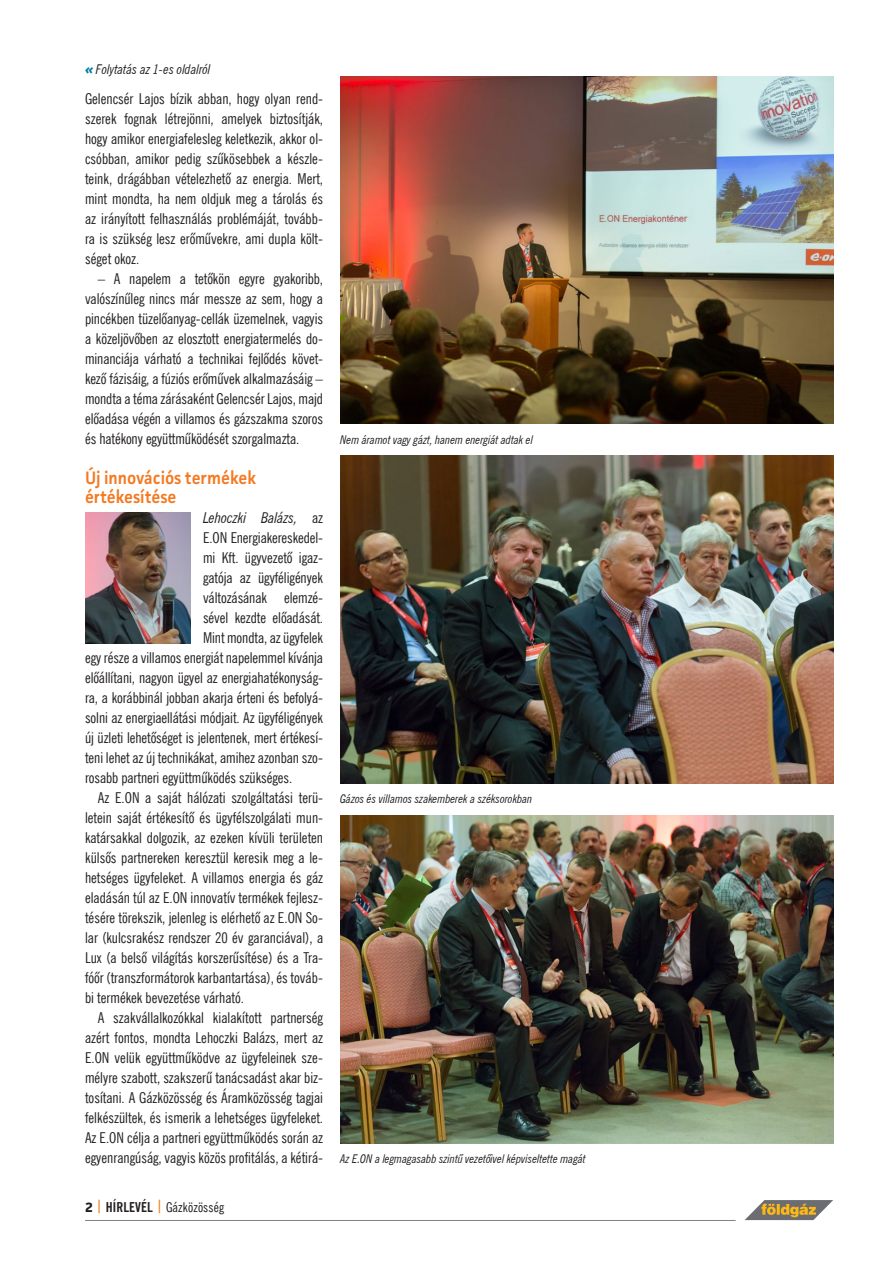
<style>
.page{position:relative;width:893px;height:1263px;background:#fff}
.page>*{position:absolute;margin:0;border:0;box-sizing:border-box;transform-origin:0 0}
.cim_-_koz{font:600 18px/20px "Facit";color:#f47921;scale:.92 1}
.szoveg{font:15px/20px "News Gothic Condensed";color:#231f20;text-align:justify}
.szoveg_-_tompa{font:15px/20px "News Gothic Condensed";letter-spacing:-.005em;color:#231f20;text-align:justify}
.szoveg_-_tompa-2{font:italic condensed 15px "News Gothic";letter-spacing:-.005em;color:#231f20}
.kepala{font:italic condensed 13.5px "News Gothic";color:#231f20}
.t1{font:13.5px "News Gothic Condensed";letter-spacing:.01em;color:#231f20}
.kepala-2{font:italic condensed 12px "News Gothic";color:#231f20}
.s1{font-family:"Facit";font-weight:700;font-stretch:normal;color:#007ea4}
.s2{font-family:"News Gothic Condensed";font-style:normal;font-stretch:normal}
.s3{font-family:"Facit";font-weight:700}
.s4{font-family:"News Gothic";font-weight:700;font-stretch:condensed;color:#f58220}
.s5{font-family:"News Gothic";font-weight:700;font-stretch:condensed}
</style>
<div class="page">
<hr style="left:85px;top:1220px;width:651px;height:1px;background:#808285">
<svg style="left:745px;top:1200px;width:88px;height:20px"></svg>
<img style="left:85px;top:512px;width:105px;height:131px">
<img style="left:340px;top:76px;width:493px;height:347px">
<img style="left:340px;top:456px;width:493px;height:327px">
<img style="left:340px;top:816px;width:493px;height:327px">
<p class="kepala" style="left:85px;top:61px;width:127px"><span class="s1">«</span> Folytatás az 1-es oldalról</p>
<p class="szoveg_-_tompa" style="left:85px;top:88px;width:240px">Gelencsér Lajos bízik abban, hogy olyan rend&shy;szerek fognak létrejönni, amelyek biztosítják, hogy amikor energiafelesleg keletkezik, akkor ol&shy;csóbban, amikor pedig szûkösebbek a készle&shy;teink, drágábban vételezhetô az energia. Mert, mint mondta, ha nem oldjuk meg a tárolás és az irányított felhasználás problémáját, tovább&shy;ra is szükség lesz erômûvekre, ami dupla költ&shy;séget okoz.</p>
<p class="szoveg" style="left:85px;top:268px;width:240px;text-indent:13px">– A napelem a tetôkön egyre gyakoribb, valószínûleg nincs már messze az sem, hogy a pincékben tüzelôanyag-cellák üzemelnek, vagyis a közeljövôben az elosztott energiatermelés do&shy;minanciája várható a technikai fejlôdés követ&shy;kezô fázisáig, a fúziós erômûvek alkalmazásáig – mondta a téma zárásaként Gelencsér Lajos, majd elôadása végén a villamos és gázszakma szoros és hatékony együttmûködését szorgalmazta.</p>
<p class="cim_-_koz" style="left:85px;top:467px;width:188px">Új innovációs termékek értékesítése</p>
<p class="szoveg_-_tompa-2" style="left:203px;top:509px;width:122px">Lehoczki Balázs, <span class="s2">az</span></p>
<p class="szoveg_-_tompa" style="left:203px;top:528px;width:122px">E.ON Energiakereskedel-</p>
<p class="szoveg_-_tompa" style="left:203px;top:548px;width:122px">mi Kft. ügyvezetô igaz-</p>
<p class="szoveg_-_tompa" style="left:203px;top:568px;width:122px">gatója az ügyféligények</p>
<p class="szoveg_-_tompa" style="left:203px;top:588px;width:122px">változásának elemzé-</p>
<p class="szoveg_-_tompa" style="left:203px;top:608px;width:122px">sével kezdte elôadását.</p>
<p class="szoveg_-_tompa" style="left:203px;top:628px;width:122px">Mint mondta, az ügyfelek</p>
<p class="szoveg_-_tompa" style="left:85px;top:648px;width:240px">egy része a villamos energiát napelemmel kívánja</p>
<p class="szoveg_-_tompa" style="left:85px;top:668px;width:240px">elôállítani, nagyon ügyel az energiahatékonyság-</p>
<p class="szoveg_-_tompa" style="left:85px;top:688px;width:240px">ra, a korábbinál jobban akarja érteni és befolyá-</p>
<p class="szoveg_-_tompa" style="left:85px;top:708px;width:240px">solni az energiaellátási módjait. Az ügyféligények</p>
<p class="szoveg_-_tompa" style="left:85px;top:728px;width:240px">új üzleti lehetôséget is jelentenek, mert értékesí-</p>
<p class="szoveg_-_tompa" style="left:85px;top:748px;width:240px">teni lehet az új technikákat, amihez azonban szo-</p>
<p class="szoveg_-_tompa" style="left:85px;top:768px;width:209px">rosabb partneri együttmûködés szükséges.</p>
<p class="szoveg" style="left:85px;top:788px;width:240px;text-indent:13px">Az E.ON a saját hálózati szolgáltatási terü&shy;letein saját értékesítô és ügyfélszolgálati mun&shy;katársakkal dolgozik, az ezeken kívüli területen külsôs partnereken keresztül keresik meg a le&shy;hetséges ügyfeleket. A villamos energia és gáz eladásán túl az E.ON innovatív termékek fejlesz&shy;tésére törekszik, jelenleg is elérhetô az E.ON So&shy;lar (kulcsrakész rendszer 20 év garanciával), a Lux (a belsô világítás korszerûsítése) és a Tra&shy;fóôr (transzformátorok karbantartása), és továb&shy;bi termékek bevezetése várható.</p>
<p class="szoveg" style="left:85px;top:1008px;width:240px;text-indent:13px">A szakvállalkozókkal kialakított partnerség azért fontos, mondta Lehoczki Balázs, mert az E.ON velük együttmûködve az ügyfeleinek sze&shy;mélyre szabott, szakszerû tanácsadást akar biz&shy;tosítani. A Gázközösség és Áramközösség tagjai felkészültek, és ismerik a lehetséges ügyfeleket.<br>Az E.ON célja a partneri együttmûködés során az egyenrangúság, vagyis közös profitálás, a kétirá-</p>
<p class="t1" style="left:85px;top:1199px;width:140px"><span class="s3">2</span> <span class="s4">|</span> <span class="s5">HÍRLEVÉL</span> <span class="s4">|</span> Gázközösség</p>
<p class="kepala-2" style="left:340px;top:432px;width:194px">Nem áramot vagy gázt, hanem energiát adtak el</p>
<p class="kepala-2" style="left:340px;top:792px;width:194px">Gázos és villamos szakemberek a széksorokban</p>
<p class="kepala-2" style="left:340px;top:1151px;width:247px">Az E.ON a legmagasabb szintû vezetôivel képviseltette magát</p>
</div>
